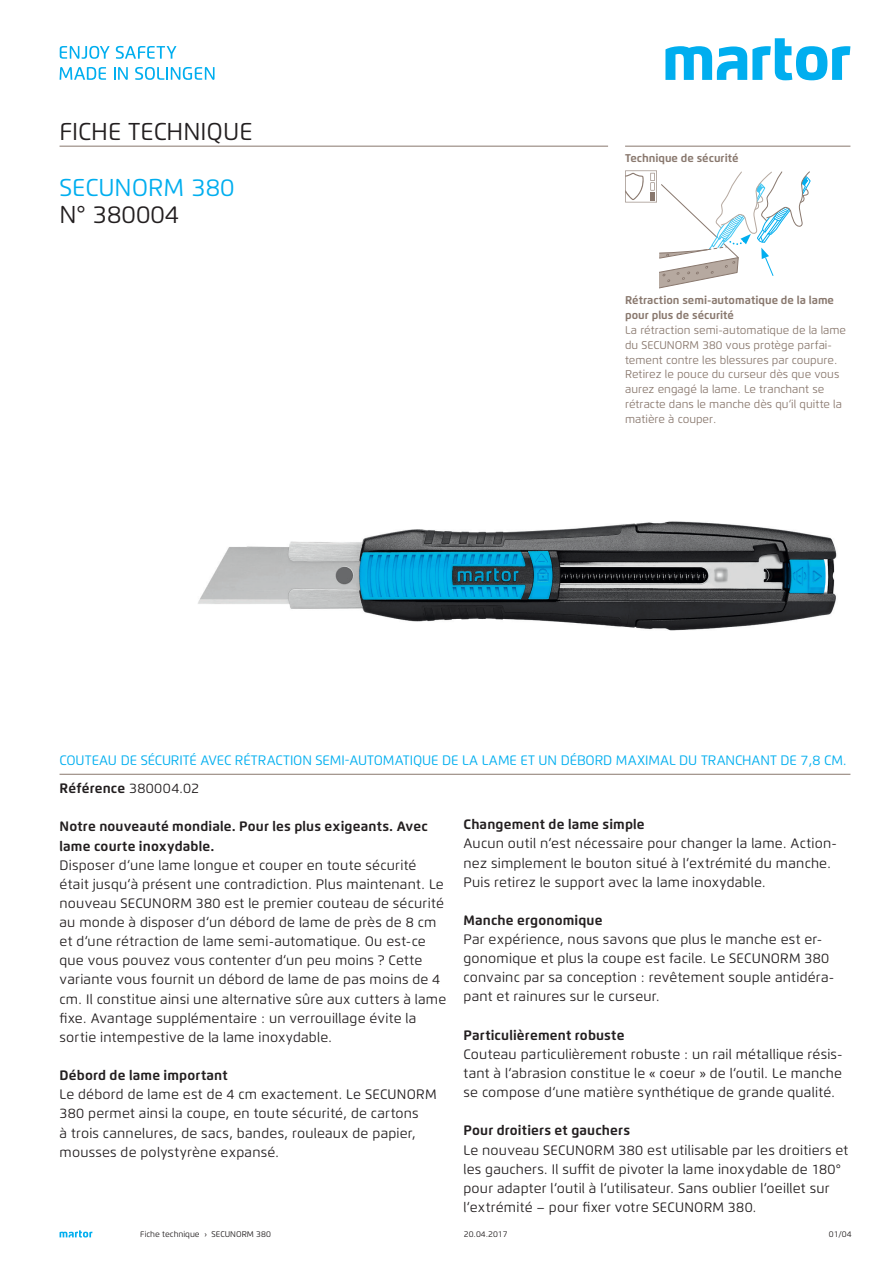
<style>
.page{position:relative;width:893px;height:1263px;background:#fff}
.page>*{position:absolute;margin:0;border:0;box-sizing:border-box;transform-origin:0 0}
.t1{font:24.3px "Flexo";color:#231f20}
.t2{font:24.3px "Flexo";color:#00aeef}
.t3{font:13.65px/19.2px "Flexo";letter-spacing:.015em;color:#231f20}
.t4{font:700 13.65px/19.2px "Flexo";letter-spacing:.01em;color:#231f20}
.t5{font:13.65px "Flexo";letter-spacing:-.01em;color:#00aeef}
.t6{font:11.25px/14.9px "Flexo";color:#89786e}
.t7{font:700 11.25px/14.9px "Flexo";color:#89786e}
.t8{font:8.25px "Flexo";color:#231f20}
.s1{font-weight:400}
</style>
<div class="page">
<svg style="left:60px;top:1230px;width:32px;height:7px"></svg>
<img style="left:198px;top:521px;width:639px;height:110px">
<svg style="left:625px;top:171px;width:186px;height:118px"></svg>
<div style="left:650px;top:192px;width:5px;height:8px;background:#89786e"></div>
<svg style="left:665px;top:38px;width:185px;height:42px"></svg>
<svg style="left:60px;top:46px;width:50px;height:13px"></svg>
<svg style="left:116px;top:46px;width:60px;height:13px"></svg>
<svg style="left:60px;top:67px;width:46px;height:13px"></svg>
<svg style="left:114px;top:67px;width:14px;height:13px"></svg>
<svg style="left:135px;top:67px;width:80px;height:13px"></svg>
<hr style="left:60px;top:774px;width:790px;height:1px;background:#89786e">
<hr style="left:625px;top:146px;width:225px;height:1px;background:#89786e">
<hr style="left:60px;top:146px;width:548px;height:1px;background:#89786e">
<h1 class="t1" style="left:60px;top:117px;width:194px">FICHE TECHNIQUE</h1>
<h1 class="t2" style="left:60px;top:172px;width:177px">SECUNORM 380</h1>
<h1 class="t1" style="left:60px;top:200px;width:121px">N° 380004</h1>
<p class="t7" style="left:625px;top:150px;width:115px">Technique de sécurité</p>
<p class="t7" style="left:625px;top:293px;width:210px">Rétraction semi-automatique de la lame pour plus de sécurité</p>
<p class="t6" style="left:625px;top:322px;width:223px">La rétraction semi-automatique de la lame du SECUNORM 380 vous protège parfai&shy;tement contre les blessures par coupure.<br>Retirez le pouce du curseur dès que vous aurez engagé la lame. Le tranchant se rétracte dans le manche dès qu‘il quitte la matière à couper.</p>
<p class="t5" style="left:60px;top:752px;width:789px">COUTEAU DE SÉCURITÉ AVEC RÉTRACTION SEMI-AUTOMATIQUE DE LA LAME ET UN DÉBORD MAXIMAL DU TRANCHANT DE 7,8 CM.</p>
<p class="t4" style="left:60px;top:779px;width:141px">Référence <span class="s1">380004.02</span></p>
<p class="t4" style="left:60px;top:817px;width:370px">Notre nouveauté mondiale. Pour les plus exigeants. Avec lame courte inoxydable.</p>
<p class="t3" style="left:60px;top:855px;width:388px">Disposer d‘une lame longue et couper en toute sécurité était jusqu‘à présent une contradiction. Plus maintenant. Le nouveau SECUNORM 380 est le premier couteau de sécurité au monde à disposer d‘un débord de lame de près de 8 cm et d‘une rétraction de lame semi-automatique. Ou est-ce que vous pouvez vous contenter d‘un peu moins ? Cette variante vous fournit un débord de lame de pas moins de 4 cm. Il constitue ainsi une alternative sûre aux cutters à lame fixe. Avantage supplémentaire : un verrouillage évite la sortie intempestive de la lame inoxydable.</p>
<p class="t4" style="left:60px;top:1066px;width:170px">Débord de lame important</p>
<p class="t3" style="left:60px;top:1085px;width:379px">Le débord de lame est de 4 cm exactement. Le SECUNORM 380 permet ainsi la coupe, en toute sécurité, de cartons<br>à trois cannelures, de sacs, bandes, rouleaux de papier, mousses de polystyrène expansé.</p>
<p class="t8" style="left:140px;top:1229px;width:132px">Fiche technique › SECUNORM 380</p>
<p class="t4" style="left:463px;top:815px;width:183px">Changement de lame simple</p>
<p class="t3" style="left:463px;top:834px;width:375px">Aucun outil n‘est nécessaire pour changer la lame. Action&shy;nez simplement le bouton situé à l‘extrémité du manche.<br>Puis retirez le support avec la lame inoxydable.</p>
<p class="t4" style="left:463px;top:910px;width:140px">Manche ergonomique</p>
<p class="t3" style="left:463px;top:930px;width:372px">Par expérience, nous savons que plus le manche est er&shy;gonomique et plus la coupe est facile. Le SECUNORM 380 convainc par sa conception : revêtement souple antidéra&shy;pant et rainures sur le curseur.</p>
<p class="t4" style="left:463px;top:1025px;width:162px">Particulièrement robuste</p>
<p class="t3" style="left:463px;top:1044px;width:381px;text-align:justify">Couteau particulièrement robuste : un rail métallique résis&shy;tant à l‘abrasion constitue le « coeur » de l‘outil. Le manche se compose d‘une matière synthétique de grande qualité.</p>
<p class="t4" style="left:463px;top:1121px;width:168px">Pour droitiers et gauchers</p>
<p class="t3" style="left:463px;top:1140px;width:386px">Le nouveau SECUNORM 380 est utilisable par les droitiers et les gauchers. Il suffit de pivoter la lame inoxydable de 180° pour adapter l‘outil à l‘utilisateur. Sans oublier l‘oeillet sur l‘extrémité – pour fixer votre SECUNORM 380.</p>
<p class="t8" style="left:464px;top:1229px;width:45px">20.04.2017</p>
<p class="t8" style="left:829px;top:1229px;width:24px">01/04</p>
</div>
